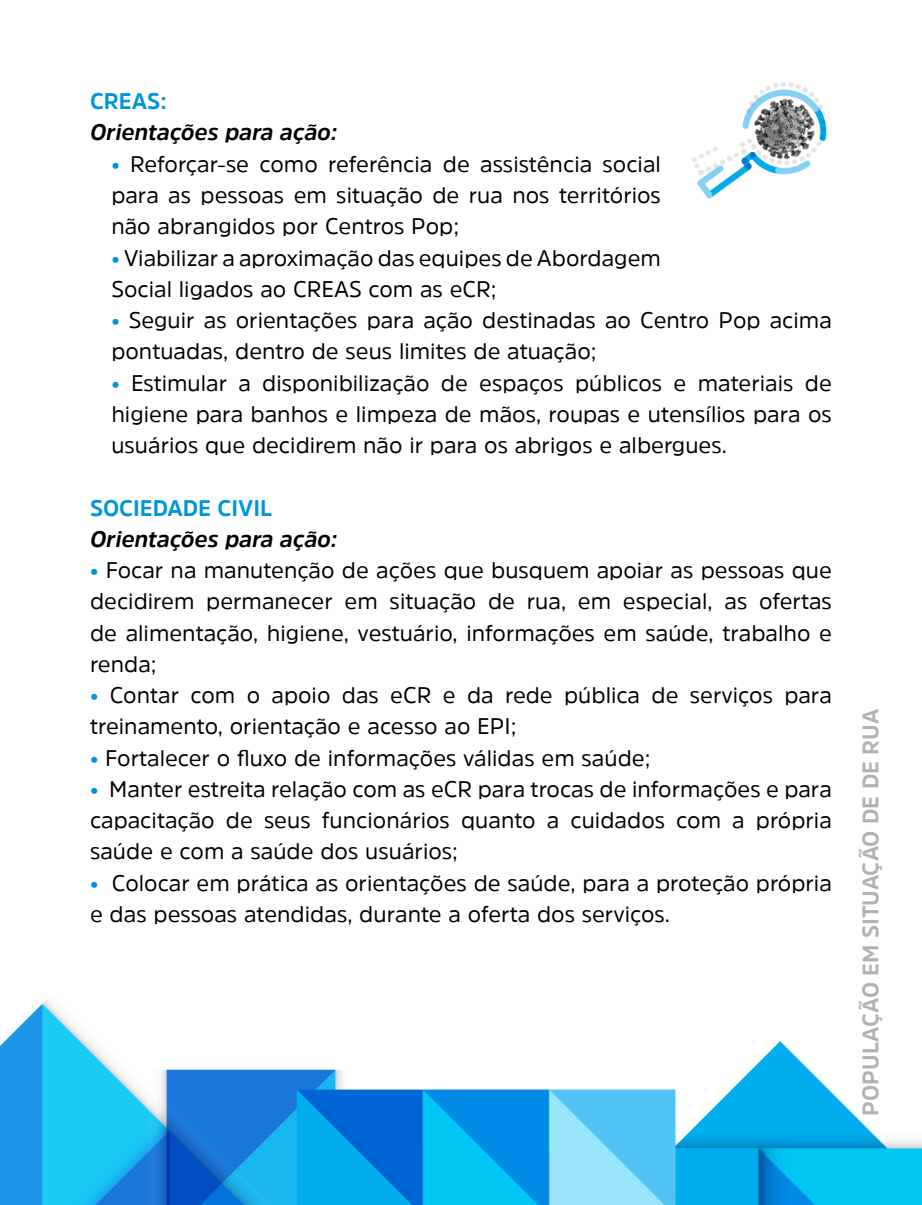
<style>
.page{position:relative;width:922px;height:1205px;background:#fff}
.page>*{position:absolute;margin:0;border:0;box-sizing:border-box;transform-origin:0 0}
.t1{font:22.5px/31.2px "Amsi Pro";color:#000;text-align:justify}
.t2{font:italic 700 22.5px "Amsi Pro";color:#000}
.t3{font:700 22.5px "Amsi Pro";color:#b3b2b2}
.t4{font:700 22.5px "Amsi Pro";color:#0095db}
.s1{color:#0095db}
</style>
<div class="page">
<img style="left:0;top:82px;width:921px;height:1123px">
<p class="t4" style="left:90px;top:86px;width:78px">CREAS:</p>
<p class="t2" style="left:90px;top:117px;width:249px">Orientações para ação:</p>
<p class="t1" style="left:111px;top:148px;width:551px"><span class="s1">•</span> Reforçar-se como referência de assistência social para as pessoas em situação de rua nos territórios não abrangidos por Centros Pop;</p>
<p class="t1" style="left:111px;top:241px;width:551px"><span class="s1">•</span> Viabilizar a aproximação das equipes de Abordagem<br>Social ligados ao CREAS com as eCR;</p>
<p class="t1" style="left:111px;top:304px;width:721px"><span class="s1">•</span> Seguir as orientações para ação destinadas ao Centro Pop acima pontuadas, dentro de seus limites de atuação;</p>
<p class="t1" style="left:111px;top:366px;width:721px"><span class="s1">•</span> Estimular a disponibilização de espaços públicos e materiais de higiene para banhos e limpeza de mãos, roupas e utensílios para os usuários que decidirem não ir para os abrigos e albergues.</p>
<p class="t4" style="left:90px;top:492px;width:184px">SOCIEDADE CIVIL</p>
<p class="t2" style="left:90px;top:523px;width:249px">Orientações para ação:</p>
<p class="t1" style="left:90px;top:554px;width:743px"><span class="s1">•</span> Focar na manutenção de ações que busquem apoiar as pessoas que decidirem permanecer em situação de rua, em especial, as ofertas de alimentação, higiene, vestuário, informações em saúde, trabalho e renda;</p>
<p class="t1" style="left:90px;top:679px;width:743px"><span class="s1">•</span> Contar com o apoio das eCR e da rede pública de serviços para treinamento, orientação e acesso ao EPI;</p>
<p class="t1" style="left:90px;top:741px;width:562px"><span class="s1">•</span> Fortalecer o fluxo de informações válidas em saúde;</p>
<p class="t1" style="left:90px;top:773px;width:743px"><span class="s1">•</span> Manter estreita relação com as eCR para trocas de informações e para capacitação de seus funcionários quanto a cuidados com a própria saúde e com a saúde dos usuários;</p>
<p class="t1" style="left:90px;top:866px;width:743px"><span class="s1">•</span> Colocar em prática as orientações de saúde, para a proteção própria e das pessoas atendidas, durante a oferta dos serviços.</p>
<p class="t3" style="left:854px;top:1116px;width:408px;rotate:-90deg">POPULAÇÃO EM SITUAÇÃO DE DE RUA</p>
</div>
